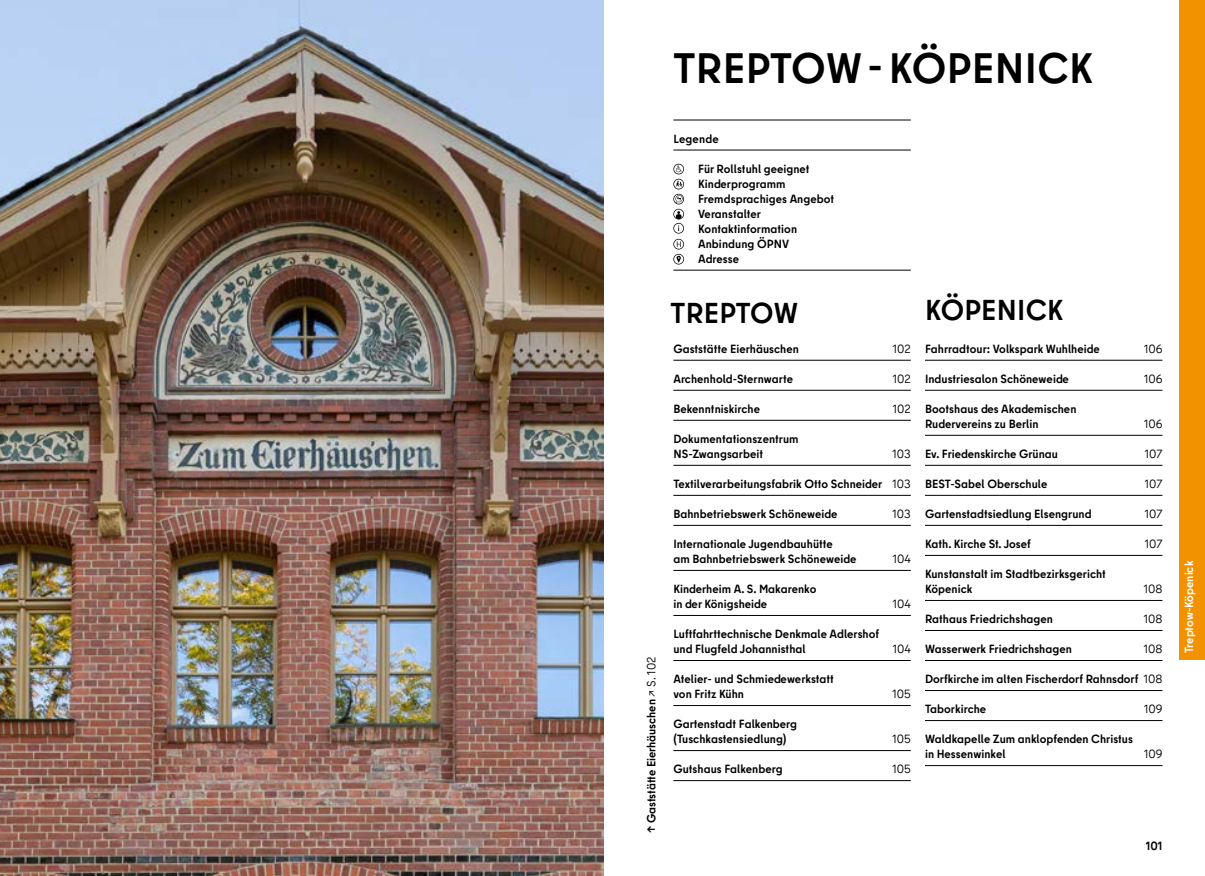
<style>
.page{position:relative;width:1205px;height:876px;background:#fff}
.page>*{position:absolute;margin:0;border:0;box-sizing:border-box;transform-origin:0 0}
.t1{font:700 42.5px "Berlin Type";letter-spacing:.01em;color:#000}
.t2{font:700 28.75px "Berlin Type";letter-spacing:.01em;color:#000}
.t3{font:700 11.88px/15px "Berlin Type";letter-spacing:.005em;color:#000}
.t4{font:11.88px "Berlin Type";letter-spacing:.005em;color:#000}
.t5{font:700 11.88px "Berlin Type";color:#fff}
.s1{font-weight:400}
</style>
<div class="page">
<img style="left:0;top:0;width:603px;height:875px">
<hr style="left:673px;top:120px;width:238px;height:1px;background:#000">
<hr style="left:673px;top:150px;width:238px;height:1px;background:#000">
<hr style="left:673px;top:270px;width:238px;height:1px;background:#000">
<hr style="left:673px;top:360px;width:238px;height:1px;background:#000">
<hr style="left:673px;top:390px;width:238px;height:1px;background:#000">
<hr style="left:673px;top:420px;width:238px;height:1px;background:#000">
<hr style="left:673px;top:465px;width:238px;height:1px;background:#000">
<hr style="left:673px;top:495px;width:238px;height:1px;background:#000">
<hr style="left:673px;top:525px;width:238px;height:1px;background:#000">
<hr style="left:673px;top:570px;width:238px;height:1px;background:#000">
<hr style="left:673px;top:615px;width:238px;height:1px;background:#000">
<hr style="left:673px;top:660px;width:238px;height:1px;background:#000">
<hr style="left:673px;top:705px;width:238px;height:1px;background:#000">
<hr style="left:673px;top:750px;width:238px;height:1px;background:#000">
<hr style="left:673px;top:780px;width:238px;height:1px;background:#000">
<svg style="left:673px;top:164px;width:11px;height:69px"></svg>
<svg style="left:673px;top:239px;width:11px;height:25px"></svg>
<hr style="left:925px;top:360px;width:237px;height:1px;background:#000">
<hr style="left:925px;top:390px;width:237px;height:1px;background:#000">
<hr style="left:925px;top:435px;width:237px;height:1px;background:#000">
<hr style="left:925px;top:465px;width:237px;height:1px;background:#000">
<hr style="left:925px;top:495px;width:237px;height:1px;background:#000">
<hr style="left:925px;top:525px;width:237px;height:1px;background:#000">
<hr style="left:925px;top:555px;width:237px;height:1px;background:#000">
<hr style="left:925px;top:600px;width:237px;height:1px;background:#000">
<hr style="left:925px;top:630px;width:237px;height:1px;background:#000">
<hr style="left:925px;top:660px;width:237px;height:1px;background:#000">
<hr style="left:925px;top:690px;width:237px;height:1px;background:#000">
<hr style="left:925px;top:720px;width:237px;height:1px;background:#000">
<hr style="left:925px;top:765px;width:237px;height:1px;background:#000">
<div style="left:1179px;top:0;width:26px;height:659px;background:#f39200"></div>
<h1 class="t1" style="left:673px;top:40px;width:421px">TREPTOW-KÖPENICK</h1>
<p class="t3" style="left:644px;top:832px;width:178px;rotate:-90deg">↑ Gaststätte Eierhäuschen <span class="s1">↗ S. 102</span></p>
<p class="t3" style="left:673px;top:131px;width:47px">Legende</p>
<p class="t3" style="left:698px;top:161px;width:137px">Für Rollstuhl geeignet<br>Kinderprogramm<br>Fremdsprachiges Angebot<br>Veranstalter<br>Kontaktinformation<br>Anbindung ÖPNV<br>Adresse</p>
<h2 class="t2" style="left:671px;top:294px;width:129px">TREPTOW</h2>
<p class="t3" style="left:673px;top:341px;width:127px">Gaststätte Eierhäuschen</p>
<p class="t4" style="left:893px;top:341px;width:19px">102</p>
<p class="t3" style="left:673px;top:371px;width:121px">Archenhold-Sternwarte</p>
<p class="t4" style="left:893px;top:371px;width:19px">102</p>
<p class="t3" style="left:673px;top:401px;width:88px">Bekenntniskirche</p>
<p class="t4" style="left:893px;top:401px;width:19px">102</p>
<p class="t3" style="left:673px;top:431px;width:127px">Dokumentationszentrum<br>NS-Zwangsarbeit</p>
<p class="t4" style="left:892px;top:446px;width:20px">103</p>
<p class="t3" style="left:673px;top:476px;width:239px">Textilverarbeitungsfabrik Otto Schneider <span class="s1">103</span></p>
<p class="t3" style="left:673px;top:506px;width:166px">Bahnbetriebswerk Schöneweide</p>
<p class="t4" style="left:892px;top:506px;width:20px">103</p>
<p class="t3" style="left:673px;top:536px;width:184px">Internationale Jugendbauhütte<br>am Bahnbetriebswerk Schöneweide</p>
<p class="t4" style="left:893px;top:551px;width:20px">104</p>
<p class="t3" style="left:673px;top:581px;width:145px">Kinderheim A. S. Makarenko in der Königsheide</p>
<p class="t3" style="left:673px;top:626px;width:207px">Luftfahrttechnische Denkmale Adlershof und Flugfeld Johannisthal</p>
<p class="t3" style="left:673px;top:671px;width:162px">Atelier- und Schmiedewerkstatt von Fritz Kühn</p>
<p class="t3" style="left:673px;top:716px;width:125px">Gartenstadt Falkenberg (Tuschkastensiedlung)</p>
<p class="t4" style="left:893px;top:596px;width:20px">104</p>
<p class="t4" style="left:893px;top:641px;width:20px">104</p>
<p class="t4" style="left:892px;top:686px;width:20px">105</p>
<p class="t4" style="left:892px;top:731px;width:20px">105</p>
<p class="t3" style="left:673px;top:761px;width:111px">Gutshaus Falkenberg</p>
<p class="t4" style="left:892px;top:761px;width:20px">105</p>
<h2 class="t2" style="left:925px;top:292px;width:140px">KÖPENICK</h2>
<p class="t3" style="left:925px;top:341px;width:176px">Fahrradtour: Volkspark Wuhlheide</p>
<p class="t4" style="left:1144px;top:341px;width:20px">106</p>
<p class="t3" style="left:925px;top:371px;width:145px">Industriesalon Schöneweide</p>
<p class="t4" style="left:1144px;top:371px;width:20px">106</p>
<p class="t3" style="left:925px;top:401px;width:153px">Bootshaus des Akademischen<br>Rudervereins zu Berlin</p>
<p class="t4" style="left:1144px;top:416px;width:20px">106</p>
<p class="t3" style="left:925px;top:446px;width:135px">Ev. Friedenskirche Grünau</p>
<p class="t4" style="left:1145px;top:446px;width:19px">107</p>
<p class="t3" style="left:925px;top:476px;width:124px">BEST-Sabel Oberschule</p>
<p class="t4" style="left:1145px;top:476px;width:19px">107</p>
<p class="t3" style="left:925px;top:506px;width:168px">Gartenstadtsiedlung Elsengrund</p>
<p class="t4" style="left:1145px;top:506px;width:19px">107</p>
<p class="t3" style="left:925px;top:536px;width:107px">Kath. Kirche St. Josef</p>
<p class="t4" style="left:1145px;top:536px;width:19px">107</p>
<p class="t3" style="left:925px;top:566px;width:182px">Kunstanstalt im Stadtbezirksgericht<br>Köpenick</p>
<p class="t4" style="left:1144px;top:581px;width:20px">108</p>
<p class="t3" style="left:925px;top:611px;width:129px">Rathaus Friedrichshagen</p>
<p class="t4" style="left:1144px;top:611px;width:20px">108</p>
<p class="t3" style="left:925px;top:641px;width:148px">Wasserwerk Friedrichshagen</p>
<p class="t4" style="left:1144px;top:641px;width:20px">108</p>
<p class="t3" style="left:925px;top:671px;width:239px">Dorfkirche im alten Fischerdorf Rahnsdorf <span class="s1">108</span></p>
<p class="t3" style="left:925px;top:701px;width:63px">Taborkirche</p>
<p class="t4" style="left:1144px;top:701px;width:20px">109</p>
<p class="t3" style="left:925px;top:731px;width:209px">Waldkapelle Zum anklopfenden Christus in Hessenwinkel</p>
<p class="t4" style="left:1144px;top:746px;width:20px">109</p>
<p class="t3" style="left:1146px;top:837px;width:18px">101</p>
<p class="t5" style="left:1181px;top:652px;width:93px;rotate:-90deg">Treptow-Köpenick</p>
</div>
